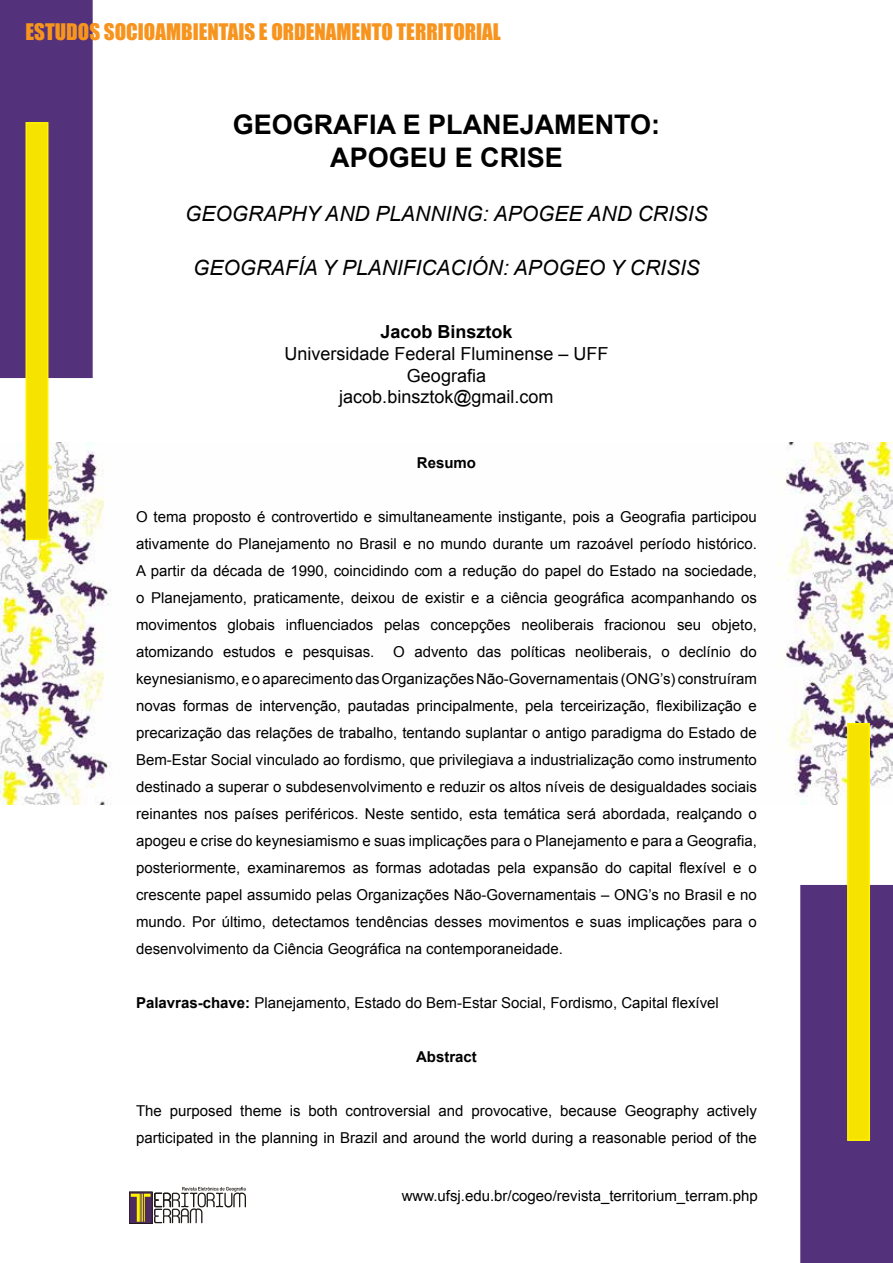
<style>
.page{position:relative;width:893px;height:1263px;background:#fff}
.page>*{position:absolute;margin:0;border:0;box-sizing:border-box;transform-origin:0 0}
.t1{font:700 27px/32.4px "Arial";color:#000;text-align:center}
.t2{font:italic 21px "Arial";color:#000}
.t3{font:21px "Impact";color:#f7941e}
.t4{font:18px/21.6px "Arial";color:#000;text-align:center}
.t5{font:700 18px "Arial";color:#000}
.t6{font:15px/27px "Arial";color:#000;text-align:justify}
.t7{font:700 15px "Arial";color:#000}
.s1{font-weight:700}
</style>
<div class="page">
<img style="left:0;top:442px;width:893px;height:363px">
<div style="left:0;top:0;width:93px;height:378px;background:#54327b;border:2px solid #54327b"></div>
<div style="left:26px;top:122px;width:22px;height:418px;background:#f7e300;border:2px solid #fff200"></div>
<div style="left:800px;top:885px;width:93px;height:378px;background:#54327b;border:2px solid #54327b"></div>
<div style="left:847px;top:723px;width:23px;height:418px;background:#f7e300;border:2px solid #fff200"></div>
<div style="left:129px;top:1192px;width:23px;height:31px;border:1px solid #1f1a17"></div>
<svg style="left:131px;top:1187px;width:115px;height:36px"></svg>
<h2 class="t3" style="left:26px;top:15px;width:477px">ESTUDOS SOCIOAMBIENTAIS E ORDENAMENTO TERRITORIAL</h2>
<h1 class="t1" style="left:233px;top:110px;width:429px">GEOGRAFIA E PLANEJAMENTO:<br>APOGEU E CRISE</h1>
<h2 class="t2" style="left:185px;top:200px;width:524px">GEOGRAPHY AND PLANNING: APOGEE AND CRISIS</h2>
<h2 class="t2" style="left:193px;top:254px;width:508px">GEOGRAFÍA Y PLANIFICACIÓN: APOGEO Y CRISIS</h2>
<p class="t5" style="left:380px;top:320px;width:134px">Jacob Binsztok</p>
<p class="t4" style="left:284px;top:343px;width:326px">Universidade Federal Fluminense – UFF<br>Geografia<br>jacob.binsztok@gmail.com</p>
<p class="t7" style="left:417px;top:453px;width:61px">Resumo</p>
<p class="t6" style="left:136px;top:503px;width:622px">O tema proposto é controvertido e simultaneamente instigante, pois a Geografia participou ativamente do Planejamento no Brasil e no mundo durante um razoável período histórico.<br>A partir da década de 1990, coincidindo com a redução do papel do Estado na sociedade, o Planejamento, praticamente, deixou de existir e a ciência geográfica acompanhando os movimentos globais influenciados pelas concepções neoliberais fracionou seu objeto, atomizando estudos e pesquisas.</p>
<p class="t6" style="left:136px;top:638px;width:622px;text-indent:257px">O advento das políticas neoliberais, o declínio do keynesianismo, e o aparecimento das Organizações Não-Governamentais (ONG’s) construíram novas formas de intervenção, pautadas principalmente, pela terceirização, flexibilização e precarização das relações de trabalho, tentando suplantar o antigo paradigma do Estado de Bem-Estar Social vinculado ao fordismo, que privilegiava a industrialização como instrumento destinado a superar o subdesenvolvimento e reduzir os altos níveis de desigualdades sociais reinantes nos países periféricos. Neste sentido, esta temática será abordada, realçando o apogeu e crise do keynesiamismo e suas implicações para o Planejamento e para a Geografia, posteriormente, examinaremos as formas adotadas pela expansão do capital flexível e o crescente papel assumido pelas Organizações Não-Governamentais – ONG’s no Brasil e no mundo. Por último, detectamos tendências desses movimentos e suas implicações para o desenvolvimento da Ciência Geográfica na contemporaneidade.</p>
<p class="t6" style="left:136px;top:989px;width:584px"><span class="s1">Palavras-chave:</span> Planejamento, Estado do Bem-Estar Social, Fordismo, Capital flexível</p>
<p class="t7" style="left:416px;top:1047px;width:62px">Abstract</p>
<p class="t6" style="left:136px;top:1097px;width:622px">The purposed theme is both controversial and provocative, because Geography actively participated in the planning in Brazil and around the world during a reasonable period of the</p>
<p class="t6" style="left:402px;top:1182px;width:357px">www.ufsj.edu.br/cogeo/revista_territorium_terram.php</p>
</div>
